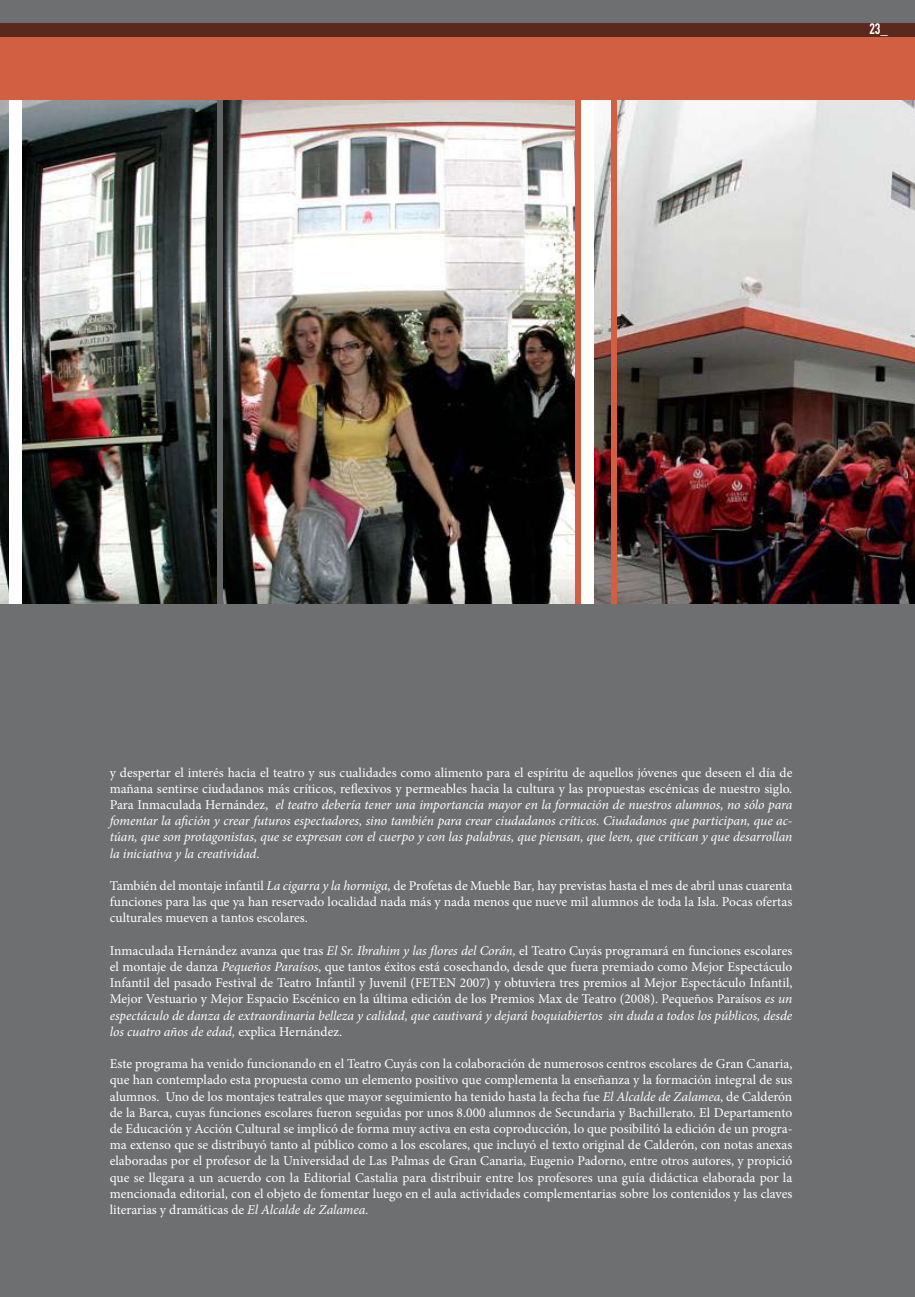
<style>
.page{position:relative;width:915px;height:1297px;background:#fff}
.page>*{position:absolute;margin:0;border:0;box-sizing:border-box;transform-origin:0 0}
.t1{font:15px "DIN Engschrift";color:#fff}
.t2{font:13.5px/16.2px "Minion Pro";color:#fff;text-align:justify}
.t3{font:italic 13.5px/16.2px "Minion Pro";letter-spacing:-.005em;color:#fff;text-align:justify}
.s1{font-style:normal}
.s2{font-style:italic}
</style>
<div class="page">
<img style="left:0;top:100px;width:575px;height:505px">
<img style="left:593px;top:100px;width:321px;height:505px">
<div style="left:575px;top:45px;width:12px;height:645px;background:#d25f42"></div>
<div style="left:581px;top:45px;width:12px;height:645px;background:#fff"></div>
<div style="left:9px;top:45px;width:12px;height:645px;background:#fff"></div>
<div style="left:611px;top:45px;width:6px;height:645px;background:#d25f42"></div>
<div style="left:217px;top:45px;width:5px;height:645px;background:#646567"></div>
<div style="left:0;top:24px;width:914px;height:76px;background:#d25f42"></div>
<div style="left:0;top:605px;width:914px;height:692px;background:#6d6f71"></div>
<svg style="left:0;top:0;width:914px;height:36px;background:#655552"></svg>
<p class="t1" style="left:869px;top:20px;width:20px">23_</p>
<p class="t3" style="left:110px;top:764px;width:684px"><span class="s1">y despertar el interés hacia el teatro y sus cualidades como alimento para el espíritu de aquellos jóvenes que deseen el día de mañana sentirse ciudadanos más críticos, reflexivos y permeables hacia la cultura y las propuestas escénicas de nuestro siglo.<br>Para Inmaculada Hernández,</span> el teatro debería tener una importancia mayor en la formación de nuestros alumnos, no sólo para fomentar la afición y crear futuros espectadores, sino también para crear ciudadanos críticos. Ciudadanos que participan, que ac&shy;túan, que son protagonistas, que se expresan con el cuerpo y con las palabras, que piensan, que leen, que critican y que desarrollan la iniciativa y la creatividad<span class="s1">.</span></p>
<p class="t2" style="left:110px;top:878px;width:683px">También del montaje infantil <span class="s2">La cigarra y la hormiga,</span> de Profetas de Mueble Bar<span class="s2">,</span> hay previstas hasta el mes de abril unas cuarenta funciones para las que ya han reservado localidad nada más y nada menos que nueve mil alumnos de toda la Isla. Pocas ofertas culturales mueven a tantos escolares.</p>
<p class="t2" style="left:110px;top:942px;width:684px">Inmaculada Hernández avanza que tras <span class="s2">El Sr. Ibrahim y las flores del Corán,</span> el Teatro Cuyás programará en funciones escolares el montaje de danza <span class="s2">Pequeños Paraísos</span>, que tantos éxitos está cosechando, desde que fuera premiado como Mejor Espectáculo Infantil del pasado Festival de Teatro Infantil y Juvenil (FETEN 2007) y obtuviera tres premios al Mejor Espectáculo Infantil, Mejor Vestuario y Mejor Espacio Escénico en la última edición de los Premios Max de Teatro (2008). Pequeños Paraísos <span class="s2">es un espectáculo de danza de extraordinaria belleza y calidad, que cautivará y dejará boquiabiertos sin duda a todos los públicos, desde los cuatro años de edad,</span> explica Hernández.</p>
<p class="t2" style="left:110px;top:1056px;width:684px">Este programa ha venido funcionando en el Teatro Cuyás con la colaboración de numerosos centros escolares de Gran Canaria, que han contemplado esta propuesta como un elemento positivo que complementa la enseñanza y la formación integral de sus alumnos. Uno de los montajes teatrales que mayor seguimiento ha tenido hasta la fecha fue <span class="s2">El Alcalde de Zalamea</span>, de Calderón de la Barca, cuyas funciones escolares fueron seguidas por unos 8.000 alumnos de Secundaria y Bachillerato. El Departamento de Educación y Acción Cultural se implicó de forma muy activa en esta coproducción, lo que posibilitó la edición de un progra&shy;ma extenso que se distribuyó tanto al público como a los escolares, que incluyó el texto original de Calderón, con notas anexas elaboradas por el profesor de la Universidad de Las Palmas de Gran Canaria, Eugenio Padorno, entre otros autores, y propició que se llegara a un acuerdo con la Editorial Castalia para distribuir entre los profesores una guía didáctica elaborada por la mencionada editorial, con el objeto de fomentar luego en el aula actividades complementarias sobre los contenidos y las claves literarias y dramáticas de <span class="s2">El Alcalde de Zalamea.</span></p>
</div>
